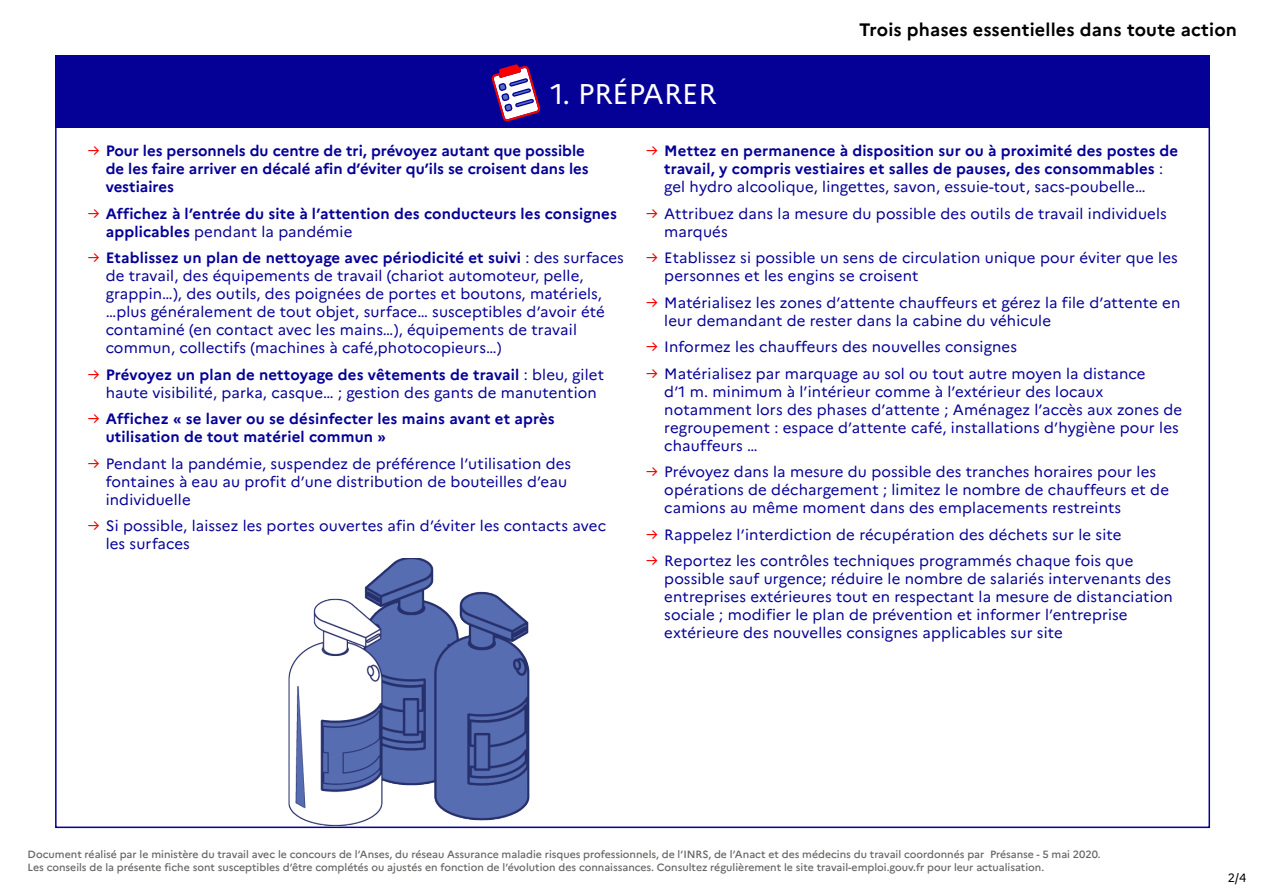
<style>
.page{position:relative;width:1263px;height:893px;background:#fff}
.page>*{position:absolute;margin:0;border:0;box-sizing:border-box;transform-origin:0 0}
.titre_1{font:28.5px "Marianne";color:#fff}
.t1{font:700 18px "Marianne";letter-spacing:.01em;color:#000}
.texte_liste{font:15px/18px "Marianne";letter-spacing:.01em;color:#050096}
.texte_liste-2{font:700 15px/18px "Marianne";letter-spacing:.005em;color:#050096}
.t2{font:12px "Marianne";color:#000}
.légendes{font:500 10.5px "Marianne";color:#656563}
.s1{font-weight:400;color:#f70000}
.s2{font-weight:400}
.s3{color:#f70000}
.s4{font-weight:700}
</style>
<div class="page">
<div style="left:55px;top:55px;width:1155px;height:72px;background:#050096"></div>
<svg style="left:491px;top:64px;width:50px;height:58px"></svg>
<img style="left:249px;top:558px;width:321px;height:271px">
<p class="titre_1" style="left:551px;top:76px;width:167px">1. PRÉPARER</p>
<p class="t1" style="left:859px;top:18px;width:379px">Trois phases essentielles dans toute action</p>
<p class="texte_liste-2" style="left:106px;top:142px;width:484px;text-indent:-18px"><span class="s1">→</span> Pour les personnels du centre de tri, prévoyez autant que possible de les faire arriver en décalé afin d’éviter qu’ils se croisent dans les vestiaires</p>
<p class="texte_liste-2" style="left:106px;top:204px;width:513px;text-indent:-18px"><span class="s1">→</span> Affichez à l’entrée du site à l’attention des conducteurs les consignes applicables <span class="s2">pendant la pandémie</span></p>
<p class="texte_liste" style="left:106px;top:249px;width:520px;text-indent:-18px"><span class="s3">→</span> <span class="s4">Etablissez un plan de nettoyage avec périodicité et suivi</span> : des surfaces de travail, des équipements de travail (chariot automoteur, pelle, grappin…), des outils, des poignées de portes et boutons, matériels, …plus généralement de tout objet, surface… susceptibles d’avoir été contaminé (en contact avec les mains…), équipements de travail commun, collectifs (machines à café,photocopieurs…)</p>
<p class="texte_liste" style="left:106px;top:365px;width:500px;text-indent:-18px"><span class="s3">→</span> <span class="s4">Prévoyez un plan de nettoyage des vêtements de travail</span> : bleu, gilet haute visibilité, parka, casque… ; gestion des gants de manutention</p>
<p class="texte_liste-2" style="left:106px;top:410px;width:450px;text-indent:-18px"><span class="s1">→</span> Affichez « se laver ou se désinfecter les mains avant et après utilisation de tout matériel commun »</p>
<p class="texte_liste" style="left:106px;top:454px;width:467px;text-indent:-18px"><span class="s3">→</span> Pendant la pandémie, suspendez de préférence l’utilisation des fontaines à eau au profit d’une distribution de bouteilles d’eau individuelle</p>
<p class="texte_liste" style="left:106px;top:517px;width:502px;text-indent:-18px"><span class="s3">→</span> Si possible, laissez les portes ouvertes afin d’éviter les contacts avec les surfaces</p>
<p class="texte_liste-2" style="left:664px;top:142px;width:515px;text-indent:-18px"><span class="s1">→</span> Mettez en permanence à disposition sur ou à proximité des postes de travail, y compris vestiaires et salles de pauses, des consommables <span class="s2">: gel hydro alcoolique, lingettes, savon, essuie-tout, sacs-poubelle…</span></p>
<p class="texte_liste" style="left:664px;top:204px;width:504px;text-indent:-18px"><span class="s3">→</span> Attribuez dans la mesure du possible des outils de travail individuels marqués</p>
<p class="texte_liste" style="left:664px;top:249px;width:515px;text-indent:-18px"><span class="s3">→</span> Etablissez si possible un sens de circulation unique pour éviter que les personnes et les engins se croisent</p>
<p class="texte_liste" style="left:664px;top:293px;width:517px;text-indent:-18px"><span class="s3">→</span> Matérialisez les zones d’attente chauffeurs et gérez la file d’attente en leur demandant de rester dans la cabine du véhicule</p>
<p class="texte_liste" style="left:646px;top:338px;width:372px"><span class="s3">→</span> Informez les chauffeurs des nouvelles consignes</p>
<p class="texte_liste" style="left:664px;top:364px;width:519px;text-indent:-18px"><span class="s3">→</span> Matérialisez par marquage au sol ou tout autre moyen la distance<br>d’1 m. minimum à l’intérieur comme à l’extérieur des locaux notamment lors des phases d’attente ; Aménagez l’accès aux zones de regroupement : espace d’attente café, installations d’hygiène pour les chauffeurs …</p>
<p class="texte_liste" style="left:664px;top:463px;width:506px;text-indent:-18px"><span class="s3">→</span> Prévoyez dans la mesure du possible des tranches horaires pour les opérations de déchargement ; limitez le nombre de chauffeurs et de camions au même moment dans des emplacements restreints</p>
<p class="texte_liste" style="left:646px;top:525px;width:477px"><span class="s3">→</span> Rappelez l’interdiction de récupération des déchets sur le site</p>
<p class="texte_liste" style="left:664px;top:552px;width:510px;text-indent:-18px"><span class="s3">→</span> Reportez les contrôles techniques programmés chaque fois que possible sauf urgence; réduire le nombre de salariés intervenants des entreprises extérieures tout en respectant la mesure de distanciation sociale ; modifier le plan de prévention et informer l’entreprise extérieure des nouvelles consignes applicables sur site</p>
<p class="légendes" style="left:28px;top:848px;width:1074px">Document réalisé par le ministère du travail avec le concours de l’Anses, du réseau Assurance maladie risques professionnels, de l’INRS, de l’Anact et des médecins du travail coordonnés par Présanse - 5 mai 2020.</p>
<p class="légendes" style="left:28px;top:861px;width:1018px">Les conseils de la présente fiche sont susceptibles d’être complétés ou ajustés en fonction de l’évolution des connaissances. Consultez régulièrement le site travail-emploi.gouv.fr pour leur actualisation.</p>
<p class="t2" style="left:1228px;top:870px;width:20px">2/4</p>
</div>
